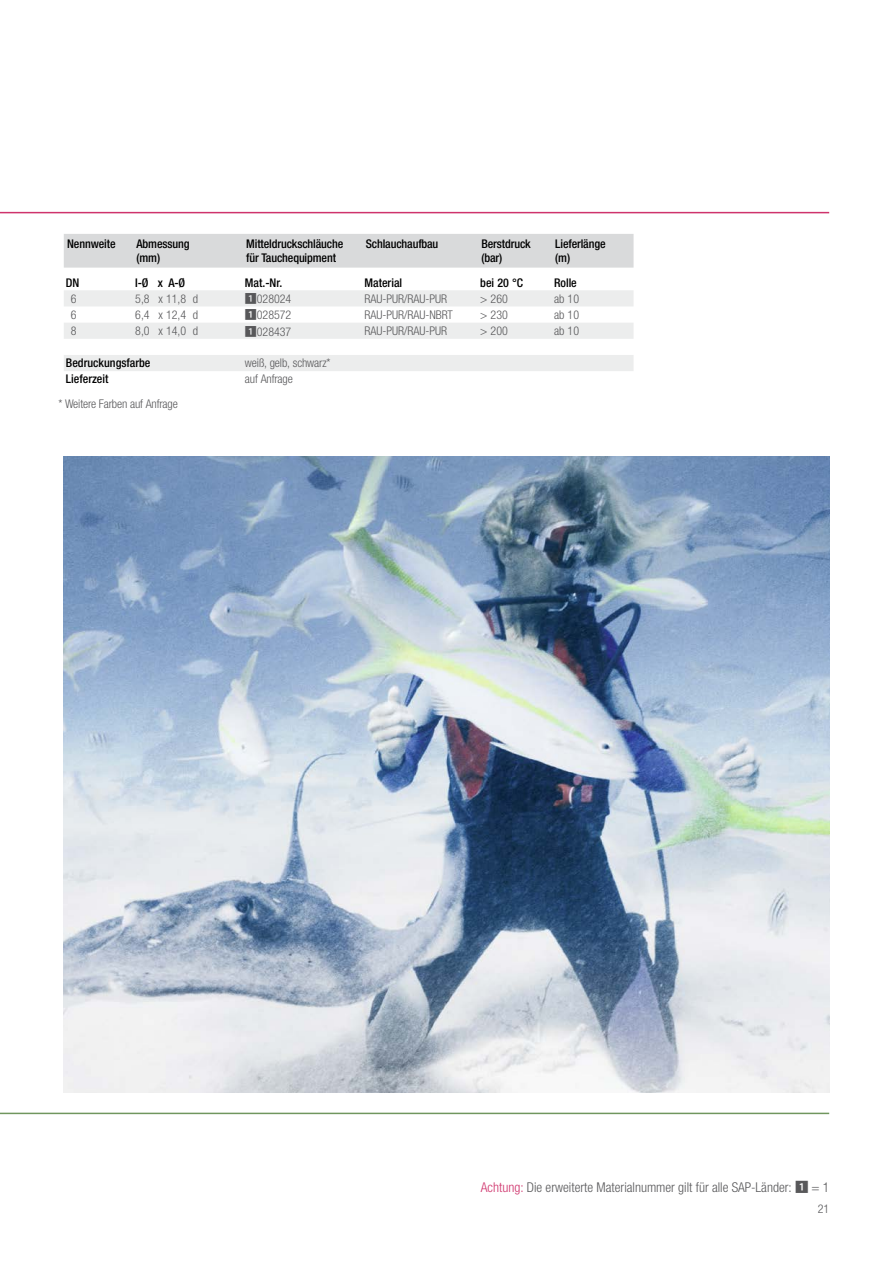
<style>
.page{position:relative;width:893px;height:1263px;background:#fff}
.page>*{position:absolute;margin:0;border:0;box-sizing:border-box;transform-origin:0 0}
.TI-GT_body_text{font:300 condensed 13.5px "Helvetica Neue LTW1 G";color:#58585a}
._7f__Tabelle__47__8{font:300 condensed 12px "Helvetica Neue LTW1 G";color:#58585a}
._7f__Tabelle__47__8-2{font:500 condensed 12px/14.4px "Helvetica Neue LTW1 G";letter-spacing:-.01em;color:#000}
.s1{font-family:"Koz Go Pr 6 N";font-weight:400;font-stretch:normal}
.s2{color:#cf336c}
</style>
<div class="page">
<img style="left:64px;top:456px;width:765px;height:637px">
<div style="left:64px;top:234px;width:570px;height:34px;background:#d9dadb"></div>
<svg style="left:64px;top:290px;width:570px;height:81px;fill:#eceded"></svg>
<hr style="left:0;top:212px;width:829px;height:1px;background:#cf336c">
<hr style="left:0;top:1113px;width:829px;height:1px;background:#70965e">
<p class="_7f__Tabelle__47__8-2" style="left:67px;top:236px;width:50px">Nennweite</p>
<p class="_7f__Tabelle__47__8-2" style="left:137px;top:236px;width:55px">Abmessung</p>
<p class="_7f__Tabelle__47__8-2" style="left:137px;top:251px;width:25px">(mm)</p>
<p class="_7f__Tabelle__47__8-2" style="left:246px;top:236px;width:99px">Mitteldruckschläuche</p>
<p class="_7f__Tabelle__47__8-2" style="left:246px;top:251px;width:91px">für Tauchequipment</p>
<p class="_7f__Tabelle__47__8-2" style="left:366px;top:236px;width:74px">Schlauchaufbau</p>
<p class="_7f__Tabelle__47__8-2" style="left:481px;top:236px;width:51px">Berstdruck (bar)</p>
<p class="_7f__Tabelle__47__8-2" style="left:555px;top:236px;width:52px">Lieferlänge</p>
<p class="_7f__Tabelle__47__8-2" style="left:555px;top:251px;width:16px">(m)</p>
<p class="_7f__Tabelle__47__8-2" style="left:66px;top:275px;width:15px">DN</p>
<p class="_7f__Tabelle__47__8-2" style="left:135px;top:275px;width:52px">I-Ø x A-Ø</p>
<p class="_7f__Tabelle__47__8-2" style="left:245px;top:275px;width:37px">Mat.-Nr.</p>
<p class="_7f__Tabelle__47__8-2" style="left:364px;top:275px;width:39px">Material</p>
<p class="_7f__Tabelle__47__8-2" style="left:480px;top:275px;width:44px">bei 20 °C</p>
<p class="_7f__Tabelle__47__8-2" style="left:554px;top:275px;width:24px">Rolle</p>
<p class="_7f__Tabelle__47__8" style="left:71px;top:291px;width:7px">6</p>
<p class="_7f__Tabelle__47__8" style="left:135px;top:291px;width:65px">5,8 x 11,8 d</p>
<p class="_7f__Tabelle__47__8" style="left:245px;top:292px;width:48px"><span class="s1">1</span>028024</p>
<p class="_7f__Tabelle__47__8" style="left:364px;top:291px;width:84px">RAU-PUR/RAU-PUR</p>
<p class="_7f__Tabelle__47__8" style="left:480px;top:291px;width:29px">&gt; 260</p>
<p class="_7f__Tabelle__47__8" style="left:554px;top:291px;width:27px">ab 10</p>
<p class="_7f__Tabelle__47__8" style="left:71px;top:308px;width:7px">6</p>
<p class="_7f__Tabelle__47__8" style="left:135px;top:308px;width:65px">6,4 x 12,4 d</p>
<p class="_7f__Tabelle__47__8" style="left:245px;top:308px;width:48px"><span class="s1">1</span>028572</p>
<p class="_7f__Tabelle__47__8" style="left:364px;top:308px;width:90px">RAU-PUR/RAU-NBRT</p>
<p class="_7f__Tabelle__47__8" style="left:480px;top:308px;width:29px">&gt; 230</p>
<p class="_7f__Tabelle__47__8" style="left:554px;top:308px;width:27px">ab 10</p>
<p class="_7f__Tabelle__47__8" style="left:71px;top:324px;width:7px">8</p>
<p class="_7f__Tabelle__47__8" style="left:135px;top:324px;width:65px">8,0 x 14,0 d</p>
<p class="_7f__Tabelle__47__8" style="left:245px;top:324px;width:48px"><span class="s1">1</span>028437</p>
<p class="_7f__Tabelle__47__8" style="left:364px;top:324px;width:84px">RAU-PUR/RAU-PUR</p>
<p class="_7f__Tabelle__47__8" style="left:480px;top:324px;width:29px">&gt; 200</p>
<p class="_7f__Tabelle__47__8" style="left:554px;top:324px;width:27px">ab 10</p>
<p class="_7f__Tabelle__47__8-2" style="left:66px;top:356px;width:86px">Bedruckungsfarbe</p>
<p class="_7f__Tabelle__47__8" style="left:245px;top:356px;width:87px">weiß, gelb, schwarz*</p>
<p class="_7f__Tabelle__47__8-2" style="left:66px;top:372px;width:44px">Lieferzeit</p>
<p class="_7f__Tabelle__47__8" style="left:245px;top:372px;width:49px">auf Anfrage</p>
<p class="_7f__Tabelle__47__8" style="left:58px;top:397px;width:121px">* Weitere Farben auf Anfrage</p>
<p class="TI-GT_body_text" style="left:481px;top:1179px;width:350px"><span class="s2">Achtung:</span> Die erweiterte Materialnummer gilt für alle SAP-Länder: <span class="s1">1</span> = 1</p>
<p class="_7f__Tabelle__47__8" style="left:818px;top:1201px;width:13px">21</p>
</div>
